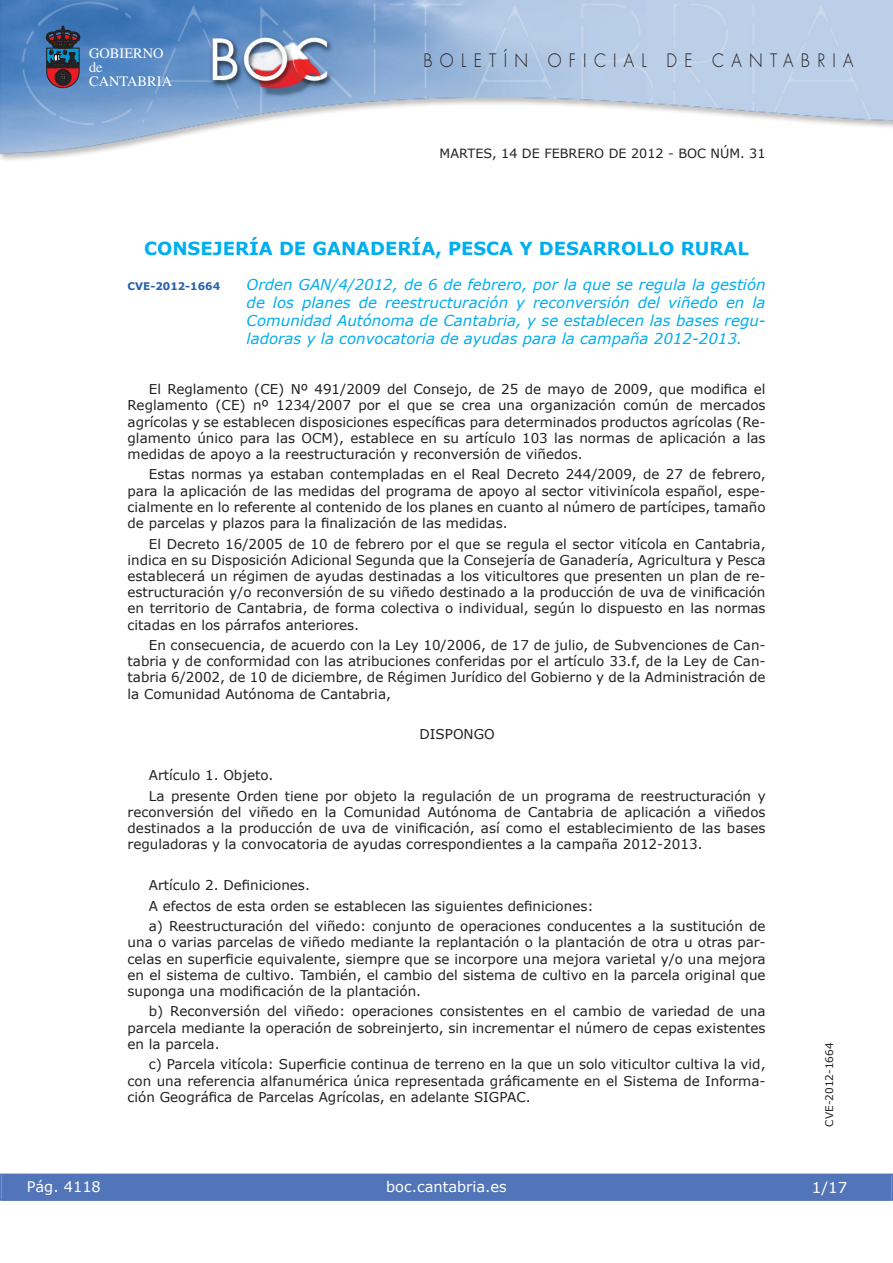
<style>
.page{position:relative;width:893px;height:1263px;background:#fff}
.page>*{position:absolute;margin:0;border:0;box-sizing:border-box;transform-origin:0 0}
.t1{font:700 18px "Verdana";color:#00aeef}
.t2{font:300 18px "Futura";letter-spacing:.45em;color:#231f20;scale:.9 1}
.t3{font:italic 15px/18px "Verdana";color:#00aeef;text-align:justify}
.t4{font:15px "Verdana";color:#fff}
.t5{font:14.55px "Verdana";color:#fff}
.t6{font:14.4px/14.1px "Times";color:#fff}
.t7{font:13.5px/16.2px "Verdana";color:#231f20;text-align:justify}
.t8{font:12.75px "Verdana";color:#231f20}
.t9{font:10.5px "Verdana";color:#231f20}
.t10{font:700 10.5px "Verdana";color:#2561ad}
</style>
<div class="page">
<img style="left:0;top:0;width:893px;height:161px">
<svg style="left:46px;top:26px;width:34px;height:62px;background:#464054"></svg>
<div style="left:1px;top:1174px;width:890px;height:27px;background:#5175b8"></div>
<div style="left:0;top:1174px;width:893px;height:27px;border:1px solid #5175b8"></div>
<p class="t6" style="left:89px;top:47px;width:85px">GOBIERNO de<br>CANTABRIA</p>
<h1 class="t2" style="left:423px;top:52px;width:479px">BOLETÍN OFICIAL DE CANTABRIA</h1>
<p class="t8" style="left:440px;top:145px;width:327px">MARTES, 14 DE FEBRERO DE 2012 - BOC NÚM. 31</p>
<h1 class="t1" style="left:144px;top:237px;width:606px">CONSEJERÍA DE GANADERÍA, PESCA Y DESARROLLO RURAL</h1>
<p class="t10" style="left:128px;top:279px;width:94px">CVE-2012-1664</p>
<p class="t3" style="left:247px;top:275px;width:520px">Orden GAN/4/2012, de 6 de febrero, por la que se regula la gestión de los planes de reestructuración y reconversión del viñedo en la Comunidad Autónoma de Cantabria, y se establecen las bases regu&shy;ladoras y la convocatoria de ayudas para la campaña 2012-2013.</p>
<p class="t7" style="left:128px;top:381px;width:639px;text-indent:21px">El Reglamento (CE) Nº 491/2009 del Consejo, de 25 de mayo de 2009, que modifica el Reglamento (CE) nº 1234/2007 por el que se crea una organización común de mercados agrícolas y se establecen disposiciones específicas para determinados productos agrícolas (Re&shy;glamento único para las OCM), establece en su artículo 103 las normas de aplicación a las medidas de apoyo a la reestructuración y reconversión de viñedos.</p>
<p class="t7" style="left:128px;top:466px;width:640px;text-indent:21px">Estas normas ya estaban contempladas en el Real Decreto 244/2009, de 27 de febrero, para la aplicación de las medidas del programa de apoyo al sector vitivinícola español, espe&shy;cialmente en lo referente al contenido de los planes en cuanto al número de partícipes, tamaño de parcelas y plazos para la finalización de las medidas.</p>
<p class="t7" style="left:128px;top:535px;width:639px;text-indent:21px">El Decreto 16/2005 de 10 de febrero por el que se regula el sector vitícola en Cantabria, indica en su Disposición Adicional Segunda que la Consejería de Ganadería, Agricultura y Pesca establecerá un régimen de ayudas destinadas a los viticultores que presenten un plan de re&shy;estructuración y/o reconversión de su viñedo destinado a la producción de uva de vinificación en territorio de Cantabria, de forma colectiva o individual, según lo dispuesto en las normas citadas en los párrafos anteriores.</p>
<p class="t7" style="left:128px;top:636px;width:639px;text-indent:21px">En consecuencia, de acuerdo con la Ley 10/2006, de 17 de julio, de Subvenciones de Can&shy;tabria y de conformidad con las atribuciones conferidas por el artículo 33.f, de la Ley de Can&shy;tabria 6/2002, de 10 de diciembre, de Régimen Jurídico del Gobierno y de la Administración de la Comunidad Autónoma de Cantabria,</p>
<p class="t7" style="left:419px;top:726px;width:77px">DISPONGO</p>
<p class="t7" style="left:149px;top:765px;width:618px;line-height:20.4px">Artículo 1. Objeto.<br>La presente Orden tiene por objeto la regulación de un programa de reestructuración y</p>
<p class="t7" style="left:128px;top:804px;width:639px">reconversión del viñedo en la Comunidad Autónoma de Cantabria de aplicación a viñedos destinados a la producción de uva de vinificación, así como el establecimiento de las bases reguladoras y la convocatoria de ayudas correspondientes a la campaña 2012-2013.</p>
<p class="t7" style="left:149px;top:875px;width:618px;line-height:20.4px;text-align:left">Artículo 2. Definiciones.<br>A efectos de esta orden se establecen las siguientes definiciones:<br>a) Reestructuración del viñedo: conjunto de operaciones conducentes a la sustitución de</p>
<p class="t7" style="left:128px;top:934px;width:639px">una o varias parcelas de viñedo mediante la replantación o la plantación de otra u otras par&shy;celas en superficie equivalente, siempre que se incorpore una mejora varietal y/o una mejora en el sistema de cultivo. También, el cambio del sistema de cultivo en la parcela original que suponga una modificación de la plantación.</p>
<p class="t7" style="left:128px;top:1003px;width:639px;text-indent:21px">b) Reconversión del viñedo: operaciones consistentes en el cambio de variedad de una parcela mediante la operación de sobreinjerto, sin incrementar el número de cepas existentes en la parcela.</p>
<p class="t7" style="left:128px;top:1056px;width:639px;text-indent:21px">c) Parcela vitícola: Superficie continua de terreno en la que un solo viticultor cultiva la vid, con una referencia alfanumérica única representada gráficamente en el Sistema de Informa&shy;ción Geográfica de Parcelas Agrícolas, en adelante SIGPAC.</p>
<p class="t9" style="left:823px;top:1127px;width:86px;rotate:-90deg">CVE-2012-1664</p>
<p class="t5" style="left:27px;top:1177px;width:76px">Pág. 4118</p>
<p class="t5" style="left:386px;top:1178px;width:122px">boc.cantabria.es</p>
<p class="t4" style="left:812px;top:1178px;width:37px">1/17</p>
</div>
